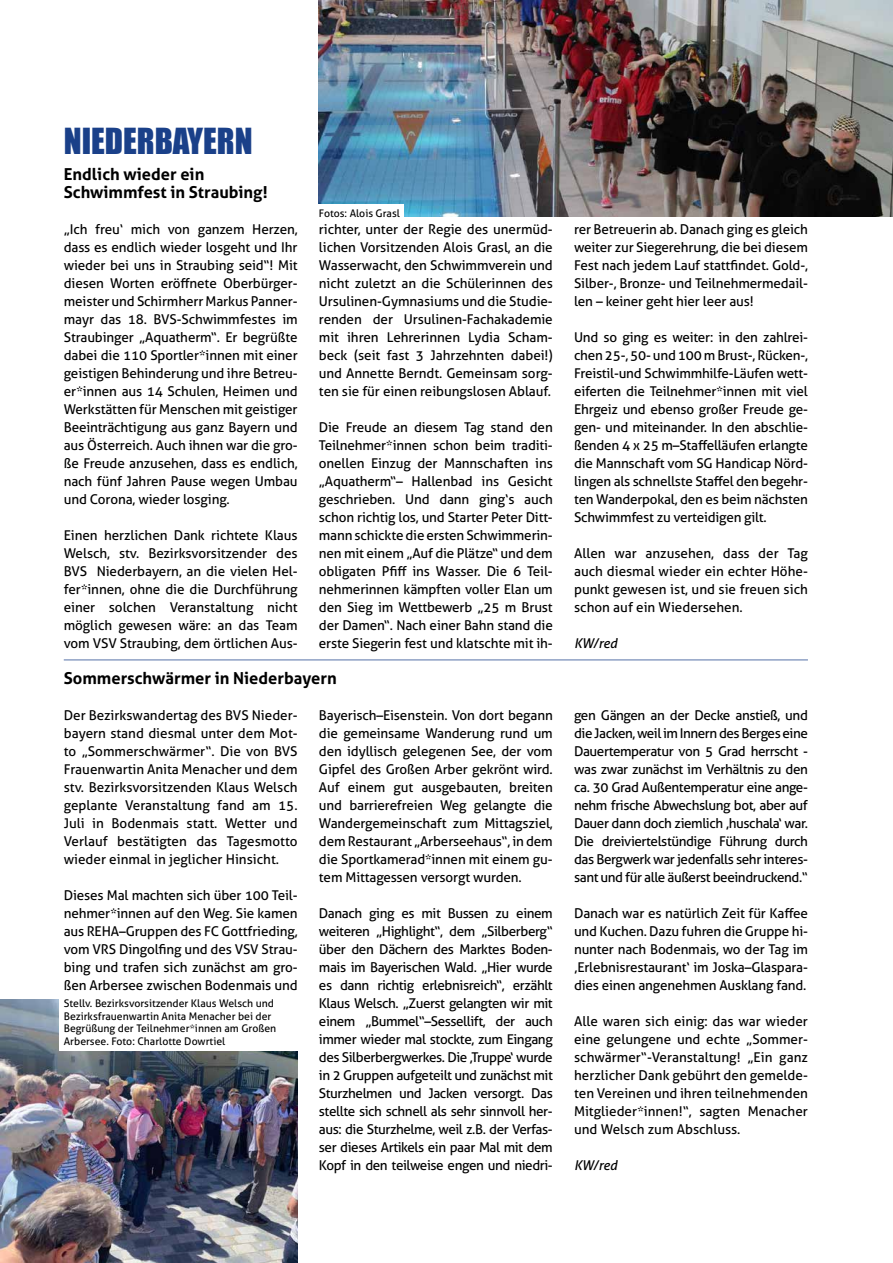
<style>
.page{position:relative;width:893px;height:1263px;background:#fff}
.page>*{position:absolute;margin:0;border:0;box-sizing:border-box;transform-origin:0 0}
.t1{font:33px "Impact";color:#1a4089}
.t2{font:700 16.5px/18px "Aller";color:#000}
.t3{font:13.5px/18px "Aller";letter-spacing:-.01em;color:#000;text-align:justify}
.t4{font:italic 13.5px "Aller";color:#000}
.t5{font:10.5px/12.6px "Aller";color:#000}
</style>
<div class="page">
<img style="left:319px;top:0;width:574px;height:217px">
<img style="left:0;top:999px;width:298px;height:264px">
<div style="left:60px;top:999px;width:238px;height:51px;background:#fff"></div>
<div style="left:319px;top:204px;width:85px;height:13px;background:#fff"></div>
<hr style="left:64px;top:659px;width:744px;height:2px;background:#1a4089">
<h1 class="t1" style="left:64px;top:115px;width:190px">NIEDERBAYERN</h1>
<p class="t2" style="left:64px;top:165px;width:206px">Endlich wieder ein<br>Schwimmfest in Straubing!</p>
<p class="t3" style="left:64px;top:220px;width:235px">„Ich freu‘ mich von ganzem Herzen, dass es endlich wieder losgeht und Ihr wieder bei uns in Straubing seid“! Mit diesen Worten eröffnete Oberbürger&shy;meister und Schirmherr Markus Panner&shy;mayr das 18. BVS-Schwimmfestes im Straubinger „Aquatherm“. Er begrüßte dabei die 110 Sportler*innen mit einer geistigen Behinderung und ihre Betreu&shy;er*innen aus 14 Schulen, Heimen und Werkstätten für Menschen mit geistiger Beeinträchtigung aus ganz Bayern und aus Österreich. Auch ihnen war die gro&shy;ße Freude anzusehen, dass es endlich, nach fünf Jahren Pause wegen Umbau und Corona, wieder losging.</p>
<p class="t3" style="left:64px;top:526px;width:235px">Einen herzlichen Dank richtete Klaus Welsch, stv. Bezirksvorsitzender des BVS Niederbayern, an die vielen Hel&shy;fer*innen, ohne die die Durchführung einer solchen Veranstaltung nicht möglich gewesen wäre: an das Team vom VSV Straubing, dem örtlichen Aus-</p>
<p class="t5" style="left:319px;top:207px;width:82px">Fotos: Alois Grasl</p>
<p class="t3" style="left:319px;top:220px;width:235px">richter, unter der Regie des unermüd&shy;lichen Vorsitzenden Alois Grasl, an die Wasserwacht, den Schwimmverein und nicht zuletzt an die Schülerinnen des Ursulinen-Gymnasiums und die Studie&shy;renden der Ursulinen-Fachakademie mit ihren Lehrerinnen Lydia Scham&shy;beck (seit fast 3 Jahrzehnten dabei!) und Annette Berndt. Gemeinsam sorg&shy;ten sie für einen reibungslosen Ablauf.</p>
<p class="t3" style="left:319px;top:418px;width:235px">Die Freude an diesem Tag stand den Teilnehmer*innen schon beim traditi&shy;onellen Einzug der Mannschaften ins „Aquatherm“– Hallenbad ins Gesicht geschrieben. Und dann ging‘s auch schon richtig los, und Starter Peter Ditt&shy;mann schickte die ersten Schwimmerin&shy;nen mit einem „Auf die Plätze“ und dem obligaten Pfiff ins Wasser. Die 6 Teil&shy;nehmerinnen kämpften voller Elan um den Sieg im Wettbewerb „25 m Brust der Damen“. Nach einer Bahn stand die erste Siegerin fest und klatschte mit ih-</p>
<p class="t2" style="left:64px;top:669px;width:274px">Sommerschwärmer in Niederbayern</p>
<p class="t3" style="left:64px;top:706px;width:235px">Der Bezirkswandertag des BVS Nieder&shy;bayern stand diesmal unter dem Mot&shy;to „Sommerschwärmer“. Die von BVS Frauenwartin Anita Menacher und dem stv. Bezirksvorsitzenden Klaus Welsch geplante Veranstaltung fand am 15.<br>Juli in Bodenmais statt. Wetter und Verlauf bestätigten das Tagesmotto wieder einmal in jeglicher Hinsicht.</p>
<p class="t3" style="left:64px;top:886px;width:235px">Dieses Mal machten sich über 100 Teil&shy;nehmer*innen auf den Weg. Sie kamen aus REHA–Gruppen des FC Gottfrieding, vom VRS Dingolfing und des VSV Strau&shy;bing und trafen sich zunächst am gro&shy;ßen Arbersee zwischen Bodenmais und</p>
<p class="t5" style="left:64px;top:997px;width:214px">Stellv. Bezirksvorsitzender Klaus Welsch und Bezirksfrauenwartin Anita Menacher bei der Begrüßung der Teilnehmer*innen am Großen Arbersee. Foto: Charlotte Dowrtiel</p>
<p class="t3" style="left:319px;top:706px;width:235px">Bayerisch–Eisenstein. Von dort begann die gemeinsame Wanderung rund um den idyllisch gelegenen See, der vom Gipfel des Großen Arber gekrönt wird.<br>Auf einem gut ausgebauten, breiten und barrierefreien Weg gelangte die Wandergemeinschaft zum Mittagsziel, dem Restaurant „Arberseehaus“, in dem die Sportkamerad*innen mit einem gu&shy;tem Mittagessen versorgt wurden.</p>
<p class="t3" style="left:319px;top:904px;width:235px">Danach ging es mit Bussen zu einem weiteren „Highlight“, dem „Silberberg“ über den Dächern des Marktes Boden&shy;mais im Bayerischen Wald. „Hier wurde es dann richtig erlebnisreich“, erzählt Klaus Welsch. „Zuerst gelangten wir mit einem „Bummel“–Sessellift, der auch immer wieder mal stockte, zum Eingang des Silberbergwerkes. Die ‚Truppe‘ wurde in 2 Gruppen aufgeteilt und zunächst mit Sturzhelmen und Jacken versorgt. Das stellte sich schnell als sehr sinnvoll her&shy;aus: die Sturzhelme, weil z.B. der Verfas&shy;ser dieses Artikels ein paar Mal mit dem Kopf in den teilweise engen und niedri-</p>
<p class="t3" style="left:574px;top:220px;width:235px">rer Betreuerin ab. Danach ging es gleich weiter zur Siegerehrung, die bei diesem Fest nach jedem Lauf stattfindet. Gold-, Silber-, Bronze- und Teilnehmermedail&shy;len – keiner geht hier leer aus!</p>
<p class="t3" style="left:574px;top:328px;width:235px">Und so ging es weiter: in den zahlrei&shy;chen 25-, 50- und 100 m Brust-, Rücken-, Freistil-und Schwimmhilfe-Läufen wett&shy;eiferten die Teilnehmer*innen mit viel Ehrgeiz und ebenso großer Freude ge&shy;gen- und miteinander. In den abschlie&shy;ßenden 4 x 25 m–Staffelläufen erlangte die Mannschaft vom SG Handicap Nörd&shy;lingen als schnellste Staffel den begehr&shy;ten Wanderpokal, den es beim nächsten Schwimmfest zu verteidigen gilt.</p>
<p class="t3" style="left:574px;top:544px;width:235px">Allen war anzusehen, dass der Tag auch diesmal wieder ein echter Höhe&shy;punkt gewesen ist, und sie freuen sich schon auf ein Wiedersehen.</p>
<p class="t4" style="left:574px;top:635px;width:45px">KW/red</p>
<p class="t3" style="left:574px;top:706px;width:235px">gen Gängen an der Decke anstieß, und die Jacken, weil im Innern des Berges eine Dauertemperatur von 5 Grad herrscht - was zwar zunächst im Verhältnis zu den ca. 30 Grad Außentemperatur eine ange&shy;nehm frische Abwechslung bot, aber auf Dauer dann doch ziemlich ‚huschala‘ war.<br>Die dreiviertelstündige Führung durch das Bergwerk war jedenfalls sehr interes&shy;sant und für alle äußerst beeindruckend.“</p>
<p class="t3" style="left:574px;top:904px;width:235px">Danach war es natürlich Zeit für Kaffee und Kuchen. Dazu fuhren die Gruppe hi&shy;nunter nach Bodenmais, wo der Tag im ‚Erlebnisrestaurant‘ im Joska–Glaspara&shy;dies einen angenehmen Ausklang fand.</p>
<p class="t3" style="left:574px;top:1012px;width:235px">Alle waren sich einig: das war wieder eine gelungene und echte „Sommer&shy;schwärmer“-Veranstaltung! „Ein ganz herzlicher Dank gebührt den gemelde&shy;ten Vereinen und ihren teilnehmenden Mitglieder*innen!“, sagten Menacher und Welsch zum Abschluss.</p>
<p class="t4" style="left:574px;top:1157px;width:45px">KW/red</p>
</div>
